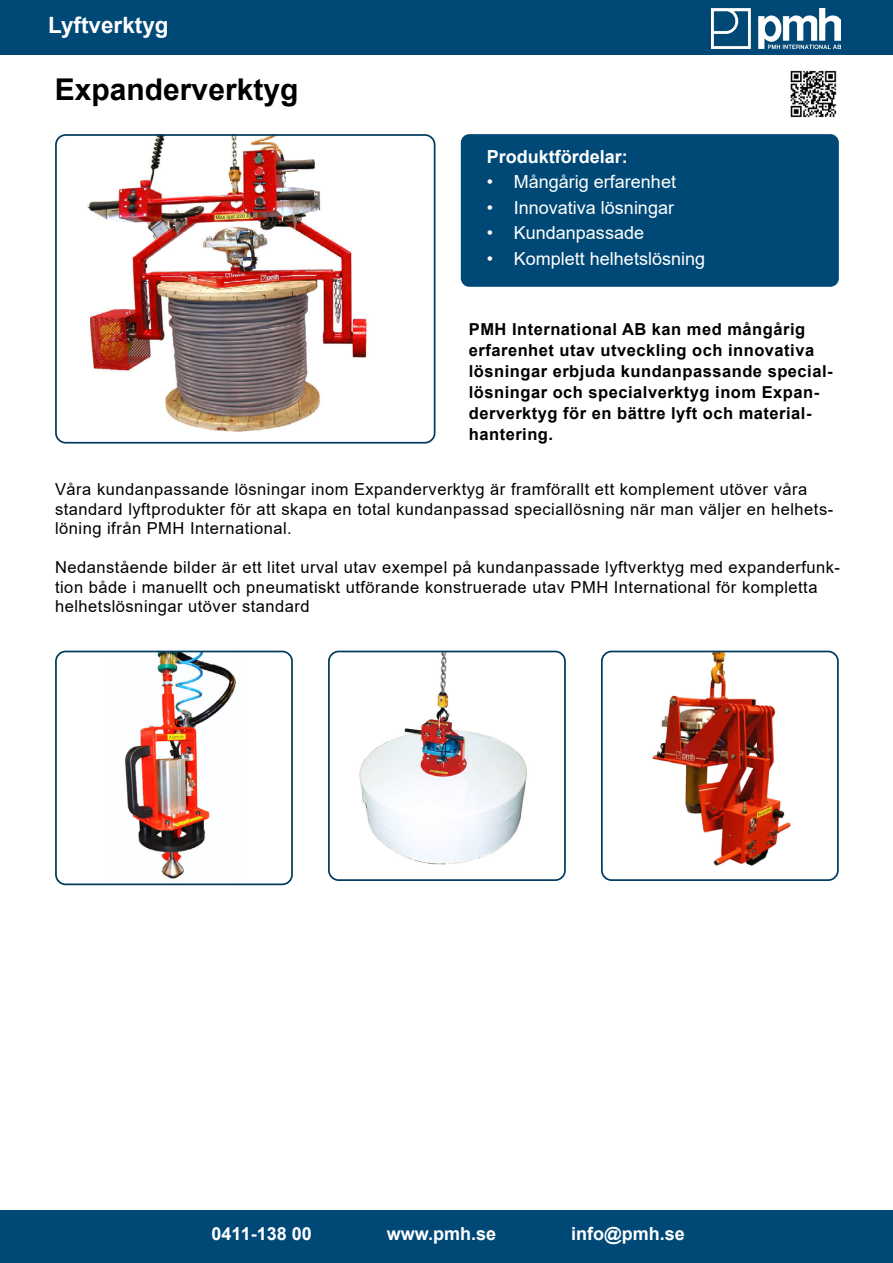
<style>
.page{position:relative;width:893px;height:1263px;background:#fff}
.page>*{position:absolute;margin:0;border:0;box-sizing:border-box;transform-origin:0 0}
.t1{font:700 30px "Arial";color:#000}
.t2{font:700 22.5px "Arial";color:#fff}
.t3{font:18px "Arial";color:#fff}
.t4{font:700 18px "Arial";color:#fff}
.t5{font:16.5px/19.5px "Arial";letter-spacing:.03em;color:#000}
.t6{font:700 16.5px/21px "Arial";letter-spacing:.03em;color:#000}
</style>
<div class="page">
<div style="left:0;top:0;width:893px;height:54px;background:#004977"></div>
<img style="left:87px;top:137px;width:281px;height:295px">
<div style="left:55px;top:134px;width:380px;height:310px;border:2px solid #003a5f;border-radius:10px"></div>
<div style="left:461px;top:134px;width:378px;height:153px;background:#004977;border-radius:9px"></div>
<div style="left:0;top:1210px;width:893px;height:53px;background:#004977"></div>
<img style="left:711px;top:8px;width:129px;height:40px">
<img style="left:790px;top:70px;width:47px;height:48px">
<img style="left:56px;top:651px;width:236px;height:233px">
<div style="left:55px;top:651px;width:238px;height:234px;border:2px solid #003a5f;border-radius:10px"></div>
<img style="left:604px;top:651px;width:234px;height:227px">
<div style="left:601px;top:651px;width:238px;height:230px;border:2px solid #003a5f;border-radius:10px"></div>
<img style="left:329px;top:651px;width:236px;height:229px">
<div style="left:328px;top:651px;width:238px;height:230px;border:2px solid #003a5f;border-radius:10px"></div>
<h2 class="t2" style="left:48px;top:9px;width:122px">Lyftverktyg</h2>
<h1 class="t1" style="left:55px;top:68px;width:245px">Expanderverktyg</h1>
<p class="t4" style="left:487px;top:144px;width:143px">Produktfördelar:</p>
<p class="t3" style="left:487px;top:169px;width:191px">• Mångårig erfarenhet</p>
<p class="t3" style="left:487px;top:195px;width:189px">• Innovativa lösningar</p>
<p class="t3" style="left:487px;top:220px;width:159px">• Kundanpassade</p>
<p class="t3" style="left:487px;top:246px;width:220px">• Komplett helhetslösning</p>
<p class="t6" style="left:469px;top:319px;width:365px">PMH International AB kan med mångårig erfarenhet utav utveckling och innovativa lösningar erbjuda kundanpassande special&shy;lösningar och specialverktyg inom Expan&shy;derverktyg för en bättre lyft och material&shy;hantering.</p>
<p class="t5" style="left:55px;top:479px;width:780px">Våra kundanpassande lösningar inom Expanderverktyg är framförallt ett komplement utöver våra standard lyftprodukter för att skapa en total kundanpassad speciallösning när man väljer en helhets&shy;löning ifrån PMH International.</p>
<p class="t5" style="left:55px;top:557px;width:786px">Nedanstående bilder är ett litet urval utav exempel på kundanpassade lyftverktyg med expanderfunk&shy;tion både i manuellt och pneumatiskt utförande konstruerade utav PMH International för kompletta helhetslösningar utöver standard</p>
<p class="t4" style="left:212px;top:1221px;width:102px">0411-138 00</p>
<p class="t4" style="left:387px;top:1221px;width:111px">www.pmh.se</p>
<p class="t4" style="left:571px;top:1221px;width:115px">info@pmh.se</p>
</div>
